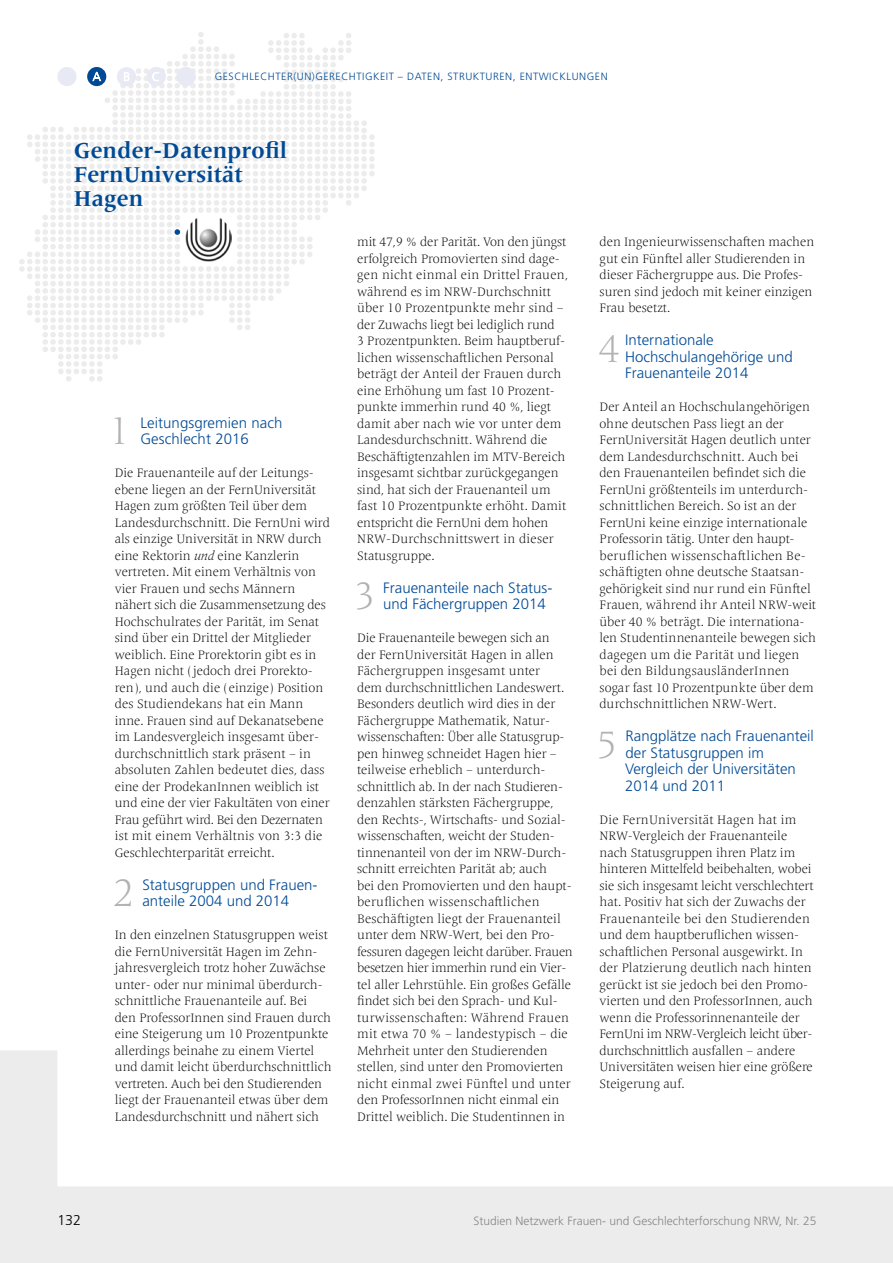
<style>
.page{position:relative;width:893px;height:1263px;background:#fff}
.page>*{position:absolute;margin:0;border:0;box-sizing:border-box;transform-origin:0 0}
.t1{font:300 39.9px "Frutiger Serif LT Pro";color:#b1b2b3}
.t2{font:700 22.5px/24px "Frutiger Serif LT Pro";color:#004a95}
.t3{font:300 15px/16.5px "Frutiger LT Std";color:#004a95}
.t4{font:300 14.25px "Frutiger LT Std";color:#000}
.t5{font:300 12.75px/16.5px "Frutiger Serif LT Pro";color:#000}
.t6{font:300 12px "Frutiger LT Std";color:#878786}
.t7{font:300 10.5px "Frutiger LT Std";letter-spacing:.05em;color:#004a95}
.s1{font-style:italic}
</style>
<div class="page">
<svg style="left:0;top:1050px;width:893px;height:213px"></svg>
<svg style="left:19px;top:32px;width:356px;height:350px"></svg>
<p class="t7" style="left:215px;top:71px;width:394px">GESCHLECHTER(UN)GERECHTIGKEIT – DATEN, STRUKTUREN, ENTWICKLUNGEN</p>
<h2 class="t2" style="left:74px;top:139px;width:215px">Gender-Datenprofil<br>FernUniversität<br>Hagen</h2>
<h1 class="t1" style="left:109px;top:407px;width:23px">1</h1>
<p class="t3" style="left:140px;top:414px;width:144px">Leitungsgremien nach<br>Geschlecht 2016</p>
<p class="t5" style="left:115px;top:465px;width:217px">Die Frauenanteile auf der Leitungs&shy;ebene liegen an der FernUniversität Hagen zum größten Teil über dem Landesdurchschnitt. Die FernUni wird als einzige Universität in NRW durch eine Rektorin <span class="s1">und</span> eine Kanzlerin vertreten. Mit einem Verhältnis von vier Frauen und sechs Männern nähert sich die Zusammensetzung des Hochschulrates der Parität, im Senat sind über ein Drittel der Mitglieder weiblich. Eine Prorektorin gibt es in Hagen nicht (jedoch drei Prorekto&shy;ren), und auch die (einzige) Position des Studiendekans hat ein Mann inne. Frauen sind auf Dekanatsebene im Landesvergleich insgesamt über&shy;durchschnittlich stark präsent – in absoluten Zahlen bedeutet dies, dass eine der ProdekanInnen weiblich ist und eine der vier Fakultäten von einer Frau geführt wird. Bei den Dezernaten ist mit einem Verhältnis von 3:3 die Geschlechterparität erreicht.</p>
<h1 class="t1" style="left:113px;top:869px;width:23px">2</h1>
<p class="t3" style="left:142px;top:876px;width:177px">Statusgruppen und Frauen&shy;anteile 2004 und 2014</p>
<p class="t5" style="left:115px;top:927px;width:218px">In den einzelnen Statusgruppen weist die FernUniversität Hagen im Zehn&shy;jahresvergleich trotz hoher Zuwächse unter- oder nur minimal überdurch&shy;schnittliche Frauenanteile auf. Bei den ProfessorInnen sind Frauen durch eine Steigerung um 10 Prozentpunkte allerdings beinahe zu einem Viertel und damit leicht überdurchschnittlich vertreten. Auch bei den Studierenden liegt der Frauenanteil etwas über dem Landesdurchschnitt und nähert sich</p>
<p class="t5" style="left:357px;top:234px;width:213px">mit 47,9 % der Parität. Von den jüngst erfolgreich Promovierten sind dage&shy;gen nicht einmal ein Drittel Frauen, während es im NRW-Durchschnitt über 10 Prozentpunkte mehr sind – der Zuwachs liegt bei lediglich rund<br>3 Prozentpunkten. Beim hauptberuf&shy;lichen wissenschaftlichen Personal beträgt der Anteil der Frauen durch eine Erhöhung um fast 10 Prozent&shy;punkte immerhin rund 40 %, liegt damit aber nach wie vor unter dem Landesdurchschnitt. Während die Beschäftigtenzahlen im MTV-Bereich insgesamt sichtbar zurückgegangen sind, hat sich der Frauenanteil um fast 10 Prozentpunkte erhöht. Damit entspricht die FernUni dem hohen NRW-Durchschnittswert in dieser Statusgruppe.</p>
<h1 class="t1" style="left:354px;top:572px;width:23px">3</h1>
<p class="t3" style="left:383px;top:579px;width:171px">Frauenanteile nach Status&shy;und Fächergruppen 2014</p>
<p class="t5" style="left:357px;top:630px;width:217px">Die Frauenanteile bewegen sich an<br>der FernUniversität Hagen in allen Fächergruppen insgesamt unter<br>dem durchschnittlichen Landeswert.<br>Besonders deutlich wird dies in der Fächergruppe Mathematik, Natur&shy;wissenschaften: Über alle Statusgrup&shy;pen hinweg schneidet Hagen hier – teilweise erheblich – unterdurch&shy;schnittlich ab. In der nach Studieren&shy;denzahlen stärksten Fächergruppe, den Rechts-, Wirtschafts- und Sozial&shy;wissenschaften, weicht der Studen&shy;tinnenanteil von der im NRW-Durch&shy;schnitt erreichten Parität ab; auch<br>bei den Promovierten und den haupt&shy;beruflichen wissenschaftlichen Beschäftigten liegt der Frauenanteil unter dem NRW-Wert, bei den Pro&shy;fessuren dagegen leicht darüber. Frauen besetzen hier immerhin rund ein Vier&shy;tel aller Lehrstühle. Ein großes Gefälle findet sich bei den Sprach- und Kul&shy;turwissenschaften: Während Frauen mit etwa 70 % – landestypisch – die Mehrheit unter den Studierenden stellen, sind unter den Promovierten nicht einmal zwei Fünftel und unter den ProfessorInnen nicht einmal ein Drittel weiblich. Die Studentinnen in</p>
<p class="t5" style="left:600px;top:234px;width:216px">den Ingenieurwissenschaften machen gut ein Fünftel aller Studierenden in dieser Fächergruppe aus. Die Profes&shy;suren sind jedoch mit keiner einzigen Frau besetzt.</p>
<h1 class="t1" style="left:599px;top:324px;width:23px">4</h1>
<p class="t3" style="left:625px;top:332px;width:169px">Internationale<br>Hochschulangehörige und<br>Frauenanteile 2014</p>
<p class="t5" style="left:600px;top:399px;width:218px">Der Anteil an Hochschulangehörigen ohne deutschen Pass liegt an der FernUniversität Hagen deutlich unter dem Landesdurchschnitt. Auch bei den Frauenanteilen befindet sich die FernUni größtenteils im unterdurch&shy;schnittlichen Bereich. So ist an der FernUni keine einzige internationale Professorin tätig. Unter den haupt&shy;beruflichen wissenschaftlichen Be&shy;schäftigten ohne deutsche Staatsan&shy;gehörigkeit sind nur rund ein Fünftel Frauen, während ihr Anteil NRW-weit über 40 % beträgt. Die internationa&shy;len Studentinnenanteile bewegen sich dagegen um die Parität und liegen bei den BildungsausländerInnen sogar fast 10 Prozentpunkte über dem durchschnittlichen NRW-Wert.</p>
<h1 class="t1" style="left:596px;top:720px;width:23px">5</h1>
<p class="t3" style="left:625px;top:728px;width:190px">Rangplätze nach Frauenanteil der Statusgruppen im<br>Vergleich der Universitäten<br>2014 und 2011</p>
<p class="t5" style="left:600px;top:811px;width:216px">Die FernUniversität Hagen hat im NRW-Vergleich der Frauenanteile nach Statusgruppen ihren Platz im hinteren Mittelfeld beibehalten, wobei sie sich insgesamt leicht verschlechtert hat. Positiv hat sich der Zuwachs der Frauenanteile bei den Studierenden und dem hauptberuflichen wissen&shy;schaftlichen Personal ausgewirkt. In der Platzierung deutlich nach hinten gerückt ist sie jedoch bei den Promo&shy;vierten und den ProfessorInnen, auch wenn die Professorinnenanteile der FernUni im NRW-Vergleich leicht über&shy;durchschnittlich ausfallen – andere Universitäten weisen hier eine größere Steigerung auf.</p>
<p class="t4" style="left:57px;top:1212px;width:25px">132</p>
<p class="t6" style="left:474px;top:1214px;width:344px">Studien Netzwerk Frauen- und Geschlechterforschung NRW, Nr. 25</p>
</div>
